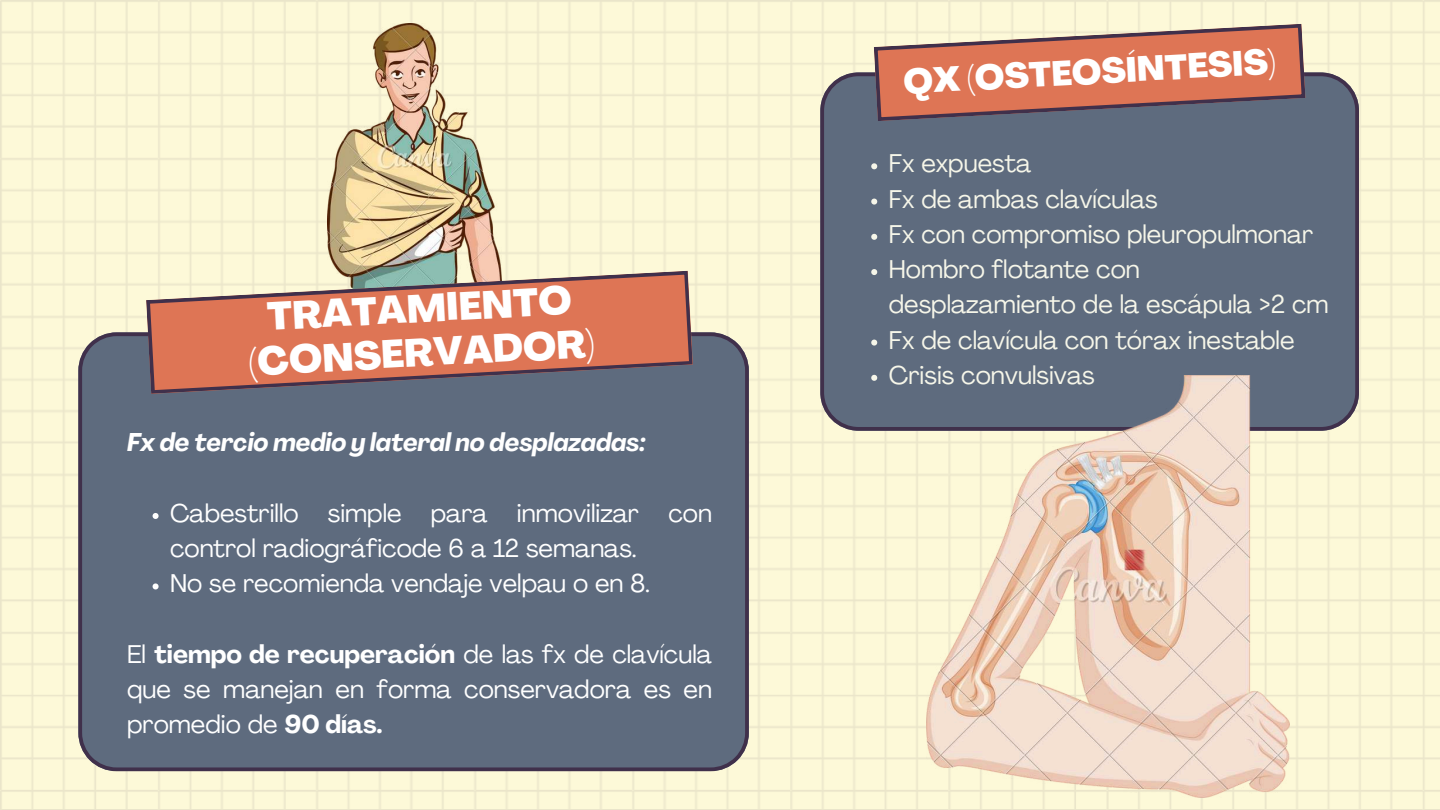
<style>
.page{position:relative;width:1440px;height:810px;background:#fff}
.page>*{position:absolute;margin:0;border:0;box-sizing:border-box;transform-origin:0 0}
.t1{font:800 38.7px/44.3px "Agrandir";color:#fff;text-align:center}
.t2{font:800 34.5px "Agrandir";color:#fff}
.t3{font:25.3px/35.2px "Agrandir";color:#fff}
.t4{font:25.3px/35.2px "Agrandir";color:#f6f6e9}
.t5{font:italic 700 25.3px "Agrandir";color:#fff}
.s1{font-weight:700}
</style>
<div class="page">
<div style="left:0;top:0;width:1440px;height:810px;background:linear-gradient(to right,#fbf7d6,#fcf7d7)"></div>
<img style="left:327px;top:24px;width:174px;height:247px">
<div style="left:78px;top:332px;width:671px;height:439px;background:#5e6b7e"></div>
<svg style="left:146px;top:271px;width:547px;height:123px"></svg>
<div style="left:820px;top:72px;width:539px;height:359px;background:#5e6b7e"></div>
<svg style="left:874px;top:24px;width:432px;height:97px"></svg>
<img style="left:926px;top:375px;width:364px;height:423px">
<svg style="left:153px;top:513px;width:6px;height:6px"></svg>
<svg style="left:153px;top:583px;width:6px;height:6px"></svg>
<svg style="left:871px;top:163px;width:6px;height:6px"></svg>
<svg style="left:871px;top:199px;width:6px;height:6px"></svg>
<svg style="left:871px;top:234px;width:6px;height:6px"></svg>
<svg style="left:871px;top:269px;width:6px;height:6px"></svg>
<svg style="left:871px;top:340px;width:6px;height:6px"></svg>
<svg style="left:871px;top:375px;width:6px;height:6px"></svg>
<h1 class="t1" style="left:246px;top:299px;width:348px;rotate:-3deg">TRATAMIENTO (CONSERVADOR)</h1>
<p class="t5" style="left:127px;top:432px;width:520px">Fx de tercio medio y lateral no desplazadas:</p>
<p class="t3" style="left:170px;top:498px;width:543px">Cabestrillo simple para inmovilizar con control radiográficode 6 a 12 semanas.<br>No se recomienda vendaje velpau o en 8.</p>
<p class="t3" style="left:127px;top:639px;width:586px;text-align:justify">El <span class="s1">tiempo de recuperación</span> de las fx de clavícula que se manejan en forma conservadora es en promedio de <span class="s1">90 días.</span></p>
<h2 class="t2" style="left:903px;top:68px;width:374px;rotate:-3deg">QX (OSTEOSÍNTESIS)</h2>
<p class="t4" style="left:889px;top:148px;width:441px">Fx expuesta<br>Fx de ambas clavículas<br>Fx con compromiso pleuropulmonar<br>Hombro flotante con desplazamiento de la escápula &gt;2 cm<br>Fx de clavícula con tórax inestable<br>Crisis convulsivas</p>
</div>
